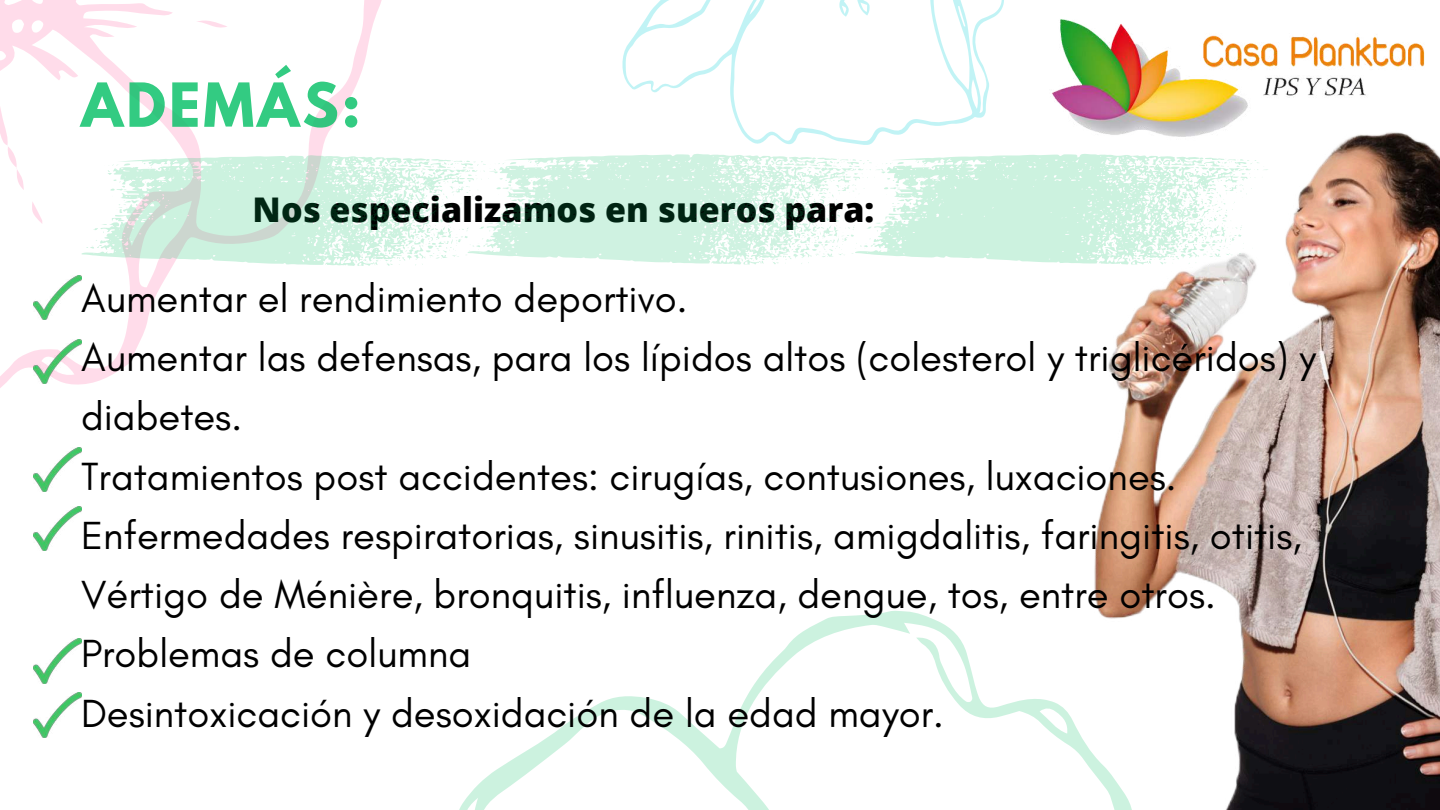
<style>
.page{position:relative;width:1440px;height:810px;background:#fff}
.page>*{position:absolute;margin:0;border:0;box-sizing:border-box;transform-origin:0 0}
.t1{font:700 53.8px "League Spartan";letter-spacing:.055em;color:#00bf63}
.t2{font:40px/59.2px "Glacial Indifference";color:#000}
.t3{font:800 34px "Open Sans";color:#000}
</style>
<div class="page">
<svg style="left:459px;top:611px;width:572px;height:199px"></svg>
<svg style="left:0;top:0;width:382px;height:388px"></svg>
<svg style="left:31px;top:201px;width:12px;height:23px"></svg>
<svg style="left:7px;top:145px;width:17px;height:45px"></svg>
<svg style="left:196px;top:18px;width:32px;height:13px"></svg>
<svg style="left:622px;top:0;width:382px;height:145px"></svg>
<img style="left:1031px;top:144px;width:409px;height:666px">
<svg style="left:81px;top:154px;width:1188px;height:112px"></svg>
<img style="left:33px;top:275px;width:48px;height:44px">
<img style="left:33px;top:340px;width:48px;height:44px">
<img style="left:33px;top:448px;width:48px;height:44px">
<img style="left:33px;top:506px;width:48px;height:44px">
<img style="left:33px;top:693px;width:48px;height:44px">
<img style="left:33px;top:639px;width:48px;height:44px">
<img style="left:1052px;top:19px;width:375px;height:125px">
<h1 class="t1" style="left:81px;top:78px;width:281px">ADEMÁS:</h1>
<p class="t3" style="left:253px;top:186px;width:623px">Nos especializamos en sueros para:</p>
<p class="t2" style="left:81px;top:268px;width:1237px">Aumentar el rendimiento deportivo.<br>Aumentar las defensas, para los lípidos altos (colesterol y triglicéridos) y diabetes.<br>Tratamientos post accidentes: cirugías, contusiones, luxaciones.<br>Enfermedades respiratorias, sinusitis, rinitis, amigdalitis, faringitis, otitis, Vértigo de Ménière, bronquitis, influenza, dengue, tos, entre otros.<br>Problemas de columna<br>Desintoxicación y desoxidación de la edad mayor.</p>
</div>
